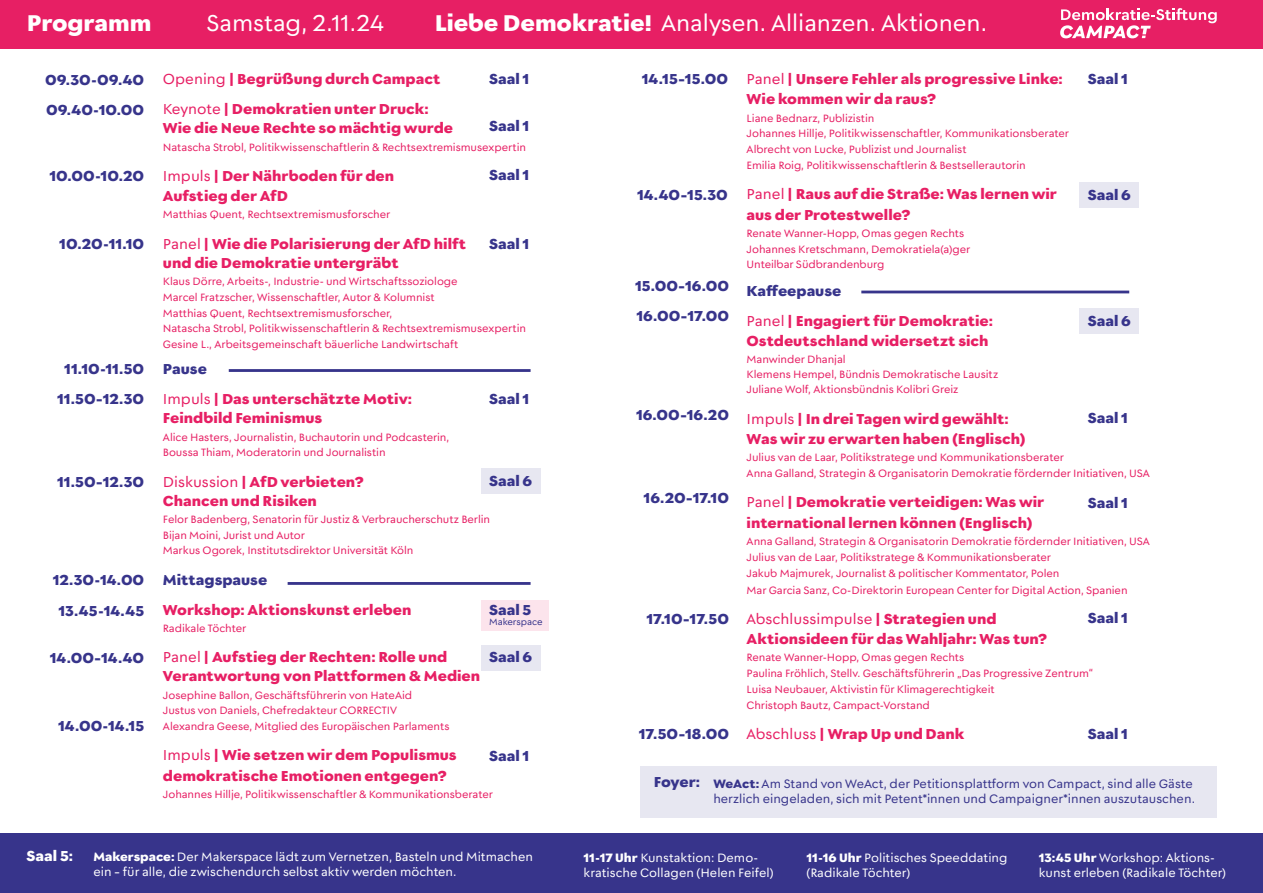
<style>
.page{position:relative;width:1263px;height:893px;background:#fff}
.page>*{position:absolute;margin:0;border:0;box-sizing:border-box;transform-origin:0 0}
.t1{font:22.5px "Posteavar Upright";letter-spacing:-.005em;color:#fff}
.t2{font:14.25px/20.4px "Posteavar Upright";color:#e71f64}
.t3{font:14.25px/30.3px "Posteavar Upright";color:#37348b}
.t4{font:14.25px "Posteavar Upright";color:#fff}
.t5{font:12px/14.4px "Posteavar Upright";color:#fff}
.t6{font:12px/15.8px "Posteavar Upright";color:#37348b}
.t7{font:10.5px/15.8px "Posteavar Upright";letter-spacing:-.01em;color:#e71f64}
.t8{font:9px "Posteavar Upright";letter-spacing:-.005em;color:#37348b}
</style>
<div class="page">
<div style="left:482px;top:468px;width:59px;height:26px;background:#e7e7f1"></div>
<div style="left:482px;top:645px;width:59px;height:26px;background:#e7e7f1"></div>
<div style="left:640px;top:766px;width:577px;height:51px;background:#e7e7f1"></div>
<div style="left:482px;top:600px;width:67px;height:30px;background:#fce4ec"></div>
<div style="left:0;top:0;width:1263px;height:48px;background:#e71f64"></div>
<div style="left:0;top:833px;width:1263px;height:60px;background:#37348b"></div>
<hr style="left:229px;top:369px;width:302px;height:3px;background:#37348b">
<hr style="left:861px;top:291px;width:268px;height:2px;background:#37348b">
<hr style="left:288px;top:582px;width:243px;height:3px;background:#37348b">
<svg style="left:1060px;top:8px;width:157px;height:30px"></svg>
<div style="left:1079px;top:182px;width:59px;height:26px;background:#e7e7f1"></div>
<div style="left:1079px;top:308px;width:59px;height:26px;background:#e7e7f1"></div>
<h1 class="t1" style="left:27px;top:10px;width:126px">Programm</h1>
<h1 class="t1" style="left:206px;top:10px;width:179px">Samstag, 2.11.24</h1>
<h1 class="t1" style="left:435px;top:10px;width:554px">Liebe Demokratie! Analysen. Allianzen. Aktionen.</h1>
<h2 class="t3" style="left:45px;top:65px;width:101px;line-height:30px">09.30-09.40<br>09.40-10.00</h2>
<h2 class="t2" style="left:163px;top:64px;width:279px;line-height:30.3px">Opening | Begrüßung durch Campact<br>Keynote | Demokratien unter Druck:</h2>
<h2 class="t2" style="left:163px;top:118px;width:292px">Wie die Neue Rechte so mächtig wurde</h2>
<p class="t7" style="left:163px;top:139px;width:365px">Natascha Strobl, Politikwissenschaftlerin &amp; Rechtsextremismusexpertin</p>
<h2 class="t2" style="left:163px;top:166px;width:233px">Impuls | Der Nährboden für den<br>Aufstieg der AfD</h2>
<p class="t7" style="left:163px;top:207px;width:229px">Matthias Quent, Rechtsextremismusforscher</p>
<h2 class="t2" style="left:163px;top:234px;width:305px;line-height:19px">Panel | Wie die Polarisierung der AfD hilft und die Demokratie untergräbt</h2>
<p class="t7" style="left:163px;top:273px;width:365px">Klaus Dörre, Arbeits-, Industrie- und Wirtschaftssoziologe<br>Marcel Fratzscher, Wissenschaftler, Autor &amp; Kolumnist<br>Matthias Quent, Rechtsextremismusforscher,<br>Natascha Strobl, Politikwissenschaftlerin &amp; Rechtsextremismusexpertin Gesine L., Arbeitsgemeinschaft bäuerliche Landwirtschaft</p>
<h2 class="t3" style="left:1088px;top:64px;width:42px">Saal 1</h2>
<h2 class="t2" style="left:747px;top:69px;width:318px">Panel | Unsere Fehler als progressive Linke:<br>Wie kommen wir da raus?</h2>
<p class="t7" style="left:747px;top:110px;width:324px">Liane Bednarz, Publizistin<br>Johannes Hillje, Politikwissenschaftler, Kommunikationsberater Albrecht von Lucke, Publizist und Journalist<br>Emilia Roig, Politikwissenschaftlerin &amp; Bestsellerautorin</p>
<h2 class="t2" style="left:747px;top:184px;width:312px">Panel | Raus auf die Straße: Was lernen wir aus der Protestwelle?</h2>
<p class="t7" style="left:747px;top:225px;width:225px">Renate Wanner-Hopp, Omas gegen Rechts<br>Johannes Kretschmann, Demokratiela(a)ger<br>Unteilbar Südbrandenburg</p>
<h2 class="t3" style="left:489px;top:64px;width:42px">Saal 1</h2>
<h2 class="t3" style="left:489px;top:111px;width:42px">Saal 1</h2>
<h2 class="t3" style="left:489px;top:160px;width:42px">Saal 1</h2>
<h2 class="t3" style="left:642px;top:64px;width:88px">14.15–15.00</h2>
<h2 class="t3" style="left:49px;top:161px;width:96px">10.00-10.20</h2>
<h2 class="t3" style="left:1088px;top:179px;width:45px">Saal 6</h2>
<h2 class="t3" style="left:637px;top:179px;width:92px">14.40–15.30</h2>
<h2 class="t3" style="left:489px;top:229px;width:42px">Saal 1</h2>
<h2 class="t3" style="left:59px;top:229px;width:86px">10.20-11.10</h2>
<h2 class="t3" style="left:635px;top:271px;width:95px">15.00–16.00<br>16.00–17.00</h2>
<h2 class="t3" style="left:747px;top:275px;width:96px">Kaffeepause</h2>
<h2 class="t2" style="left:747px;top:311px;width:248px">Panel | Engagiert für Demokratie:<br>Ostdeutschland widersetzt sich</h2>
<p class="t7" style="left:747px;top:353px;width:253px;line-height:14.2px">Manwinder Dhanjal<br>Klemens Hempel, Bündnis Demokratische Lausitz</p>
<p class="t7" style="left:747px;top:382px;width:213px">Juliane Wolf, Aktionsbündnis Kolibri Greiz</p>
<h2 class="t2" style="left:747px;top:409px;width:280px">Impuls | In drei Tagen wird gewählt:<br>Was wir zu erwarten haben (Englisch)</h2>
<p class="t7" style="left:747px;top:450px;width:405px">Julius van de Laar, Politikstratege und Kommunikationsberater<br>Anna Galland, Strategin &amp; Organisatorin Demokratie fördernder Initiativen, USA</p>
<h2 class="t2" style="left:747px;top:492px;width:299px">Panel | Demokratie verteidigen: Was wir international lernen können (Englisch)</h2>
<p class="t7" style="left:747px;top:534px;width:405px">Anna Galland, Strategin &amp; Organisatorin Demokratie fördernder Initiativen, USA<br>Julius van de Laar, Politikstratege &amp; Kommunikationsberater<br>Jakub Majmurek, Journalist &amp; politischer Kommentator, Polen</p>
<p class="t7" style="left:747px;top:582px;width:382px">Mar Garcia Sanz, Co-Direktorin European Center for Digital Action, Spanien</p>
<h2 class="t2" style="left:747px;top:609px;width:302px">Abschlussimpulse | Strategien und<br>Aktionsideen für das Wahljahr: Was tun?</h2>
<p class="t7" style="left:747px;top:650px;width:348px">Renate Wanner-Hopp, Omas gegen Rechts<br>Paulina Fröhlich, Stellv. Geschäftsführerin „Das Progressive Zentrum“ Luisa Neubauer, Aktivistin für Klimagerechtigkeit<br>Christoph Bautz, Campact-Vorstand</p>
<h2 class="t2" style="left:747px;top:724px;width:219px">Abschluss | Wrap Up und Dank</h2>
<p class="t6" style="left:713px;top:776px;width:483px">WeAct: Am Stand von WeAct, der Petitionsplattform von Campact, sind alle Gäste herzlich eingeladen, sich mit Petent*innen und Campaigner*innen auszutauschen.</p>
<h2 class="t3" style="left:1088px;top:306px;width:45px">Saal 6</h2>
<h2 class="t3" style="left:57px;top:354px;width:89px;text-align:center">11.10-11.50<br>11.50–12.30</h2>
<h2 class="t3" style="left:163px;top:354px;width:46px">Pause</h2>
<h2 class="t2" style="left:163px;top:390px;width:251px;line-height:19px">Impuls | Das unterschätzte Motiv:<br>Feindbild Feminismus</h2>
<p class="t7" style="left:163px;top:429px;width:288px">Alice Hasters, Journalistin, Buchautorin und Podcasterin,<br>Boussa Thiam, Moderatorin und Journalistin</p>
<h2 class="t2" style="left:163px;top:472px;width:202px;line-height:19px">Diskussion | AfD verbieten?<br>Chancen und Risiken</h2>
<p class="t7" style="left:163px;top:511px;width:329px">Felor Badenberg, Senatorin für Justiz &amp; Verbraucherschutz Berlin<br>Bijan Moini, Jurist und Autor<br>Markus Ogorek, Institutsdirektor Universität Köln</p>
<h2 class="t3" style="left:163px;top:565px;width:106px">Mittagspause</h2>
<h2 class="t2" style="left:163px;top:600px;width:250px">Workshop: Aktionskunst erleben</h2>
<p class="t7" style="left:163px;top:621px;width:85px">Radikale Töchter</p>
<h2 class="t2" style="left:163px;top:648px;width:319px;line-height:19px">Panel | Aufstieg der Rechten: Rolle und<br>Verantwortung von Plattformen &amp; Medien</h2>
<p class="t7" style="left:163px;top:687px;width:288px">Josephine Ballon, Geschäftsführerin von HateAid<br>Justus von Daniels, Chefredakteur CORRECTIV<br>Alexandra Geese, Mitglied des Europäischen Parlaments</p>
<h2 class="t2" style="left:163px;top:745px;width:295px">Impuls | Wie setzen wir dem Populismus demokratische Emotionen entgegen?</h2>
<p class="t7" style="left:163px;top:787px;width:331px">Johannes Hillje, Politikwissenschaftler &amp; Kommunikationsberater</p>
<h2 class="t3" style="left:489px;top:384px;width:42px">Saal 1</h2>
<h2 class="t3" style="left:636px;top:399px;width:94px">16.00–16.20</h2>
<h2 class="t3" style="left:1088px;top:403px;width:42px">Saal 1</h2>
<h2 class="t3" style="left:489px;top:466px;width:45px">Saal 6</h2>
<h2 class="t3" style="left:57px;top:467px;width:89px">11.50–12.30</h2>
<h2 class="t3" style="left:644px;top:483px;width:87px">16.20–17.10</h2>
<h2 class="t3" style="left:1088px;top:488px;width:42px">Saal 1</h2>
<h2 class="t3" style="left:53px;top:564px;width:93px;line-height:30.8px;text-align:center">12.30-14.00<br>13.45-14.45</h2>
<h2 class="t3" style="left:50px;top:643px;width:96px">14.00–14.40</h2>
<h2 class="t3" style="left:489px;top:595px;width:44px">Saal 5</h2>
<p class="t8" style="left:489px;top:617px;width:55px">Makerspace</p>
<h2 class="t3" style="left:489px;top:642px;width:45px">Saal 6</h2>
<h2 class="t3" style="left:1088px;top:603px;width:42px">Saal 1</h2>
<h2 class="t3" style="left:646px;top:604px;width:84px">17.10–17.50</h2>
<h2 class="t3" style="left:58px;top:710px;width:88px">14.00-14.15</h2>
<h2 class="t3" style="left:1088px;top:719px;width:42px">Saal 1</h2>
<h2 class="t3" style="left:639px;top:719px;width:92px">17.50–18.00</h2>
<h2 class="t3" style="left:489px;top:741px;width:42px">Saal 1</h2>
<h2 class="t3" style="left:654px;top:767px;width:48px">Foyer:</h2>
<h2 class="t4" style="left:27px;top:847px;width:48px">Saal 5:</h2>
<p class="t5" style="left:93px;top:849px;width:441px;line-height:15.8px">Makerspace: Der Makerspace lädt zum Vernetzen, Basteln und Mitmachen ein – für alle, die zwischendurch selbst aktiv werden möchten.</p>
<p class="t5" style="left:584px;top:851px;width:191px">11-17 Uhr Kunstaktion: Demo&shy;kratische Collagen (Helen Feifel)</p>
<p class="t5" style="left:807px;top:851px;width:203px">11-16 Uhr Politisches Speeddating (Radikale Töchter)</p>
<p class="t5" style="left:1039px;top:851px;width:189px">13:45 Uhr Workshop: Aktions&shy;kunst erleben (Radikale Töchter)</p>
</div>
